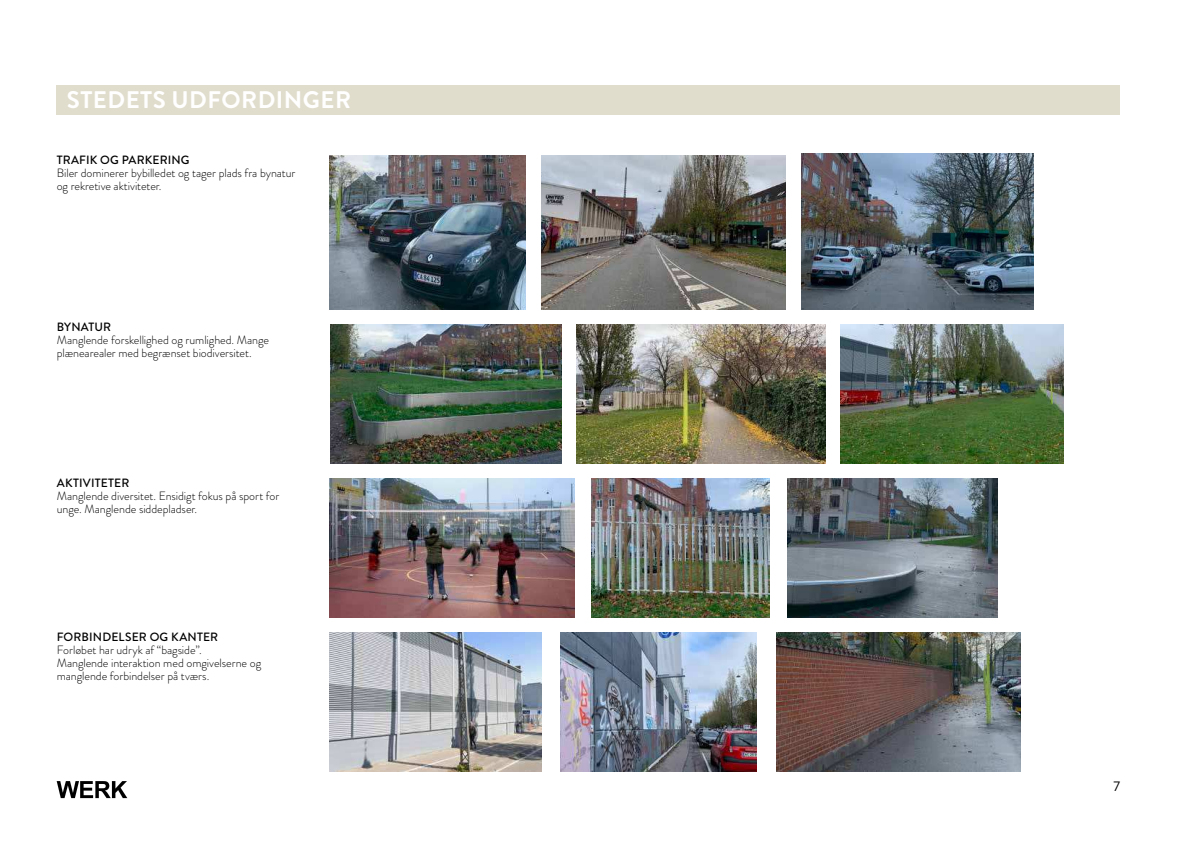
<style>
.page{position:relative;width:1191px;height:842px;background:#fff}
.page>*{position:absolute;margin:0;border:0;box-sizing:border-box;transform-origin:0 0}
.t1{font:700 24px "Brandon Grotesque";letter-spacing:.02em;color:#fff}
.t2{font:14px "Brandon Grotesque";color:#000}
.t3{font:300 12px/13px "Brandon Grotesque";letter-spacing:-.005em;color:#000}
.t4{font:500 12px "Brandon Grotesque";letter-spacing:.01em;color:#000}
</style>
<div class="page">
<svg style="left:57px;top:781px;width:70px;height:17px"></svg>
<div style="left:57px;top:85px;width:1063px;height:30px;background:#e1ddcd"></div>
<img style="left:330px;top:478px;width:244px;height:139px">
<img style="left:330px;top:632px;width:211px;height:139px">
<img style="left:840px;top:324px;width:223px;height:139px">
<img style="left:776px;top:632px;width:244px;height:139px">
<img style="left:330px;top:156px;width:195px;height:153px">
<img style="left:591px;top:478px;width:178px;height:139px">
<img style="left:330px;top:324px;width:231px;height:139px">
<img style="left:541px;top:156px;width:245px;height:153px">
<img style="left:561px;top:632px;width:195px;height:139px">
<img style="left:788px;top:478px;width:209px;height:139px">
<img style="left:576px;top:324px;width:249px;height:139px">
<img style="left:802px;top:154px;width:231px;height:155px">
<h1 class="t1" style="left:67px;top:86px;width:286px">STEDETS UDFORDINGER</h1>
<p class="t4" style="left:57px;top:153px;width:134px">TRAFIK OG PARKERING</p>
<p class="t3" style="left:57px;top:168px;width:240px">Biler dominerer bybilledet og tager plads fra bynatur og rekretive aktiviteter.</p>
<p class="t4" style="left:57px;top:320px;width:56px">BYNATUR</p>
<p class="t3" style="left:57px;top:335px;width:214px">Manglende forskellighed og rumlighed. Mange plænearealer med begrænset biodiversitet.</p>
<p class="t4" style="left:57px;top:475px;width:74px">AKTIVITETER</p>
<p class="t3" style="left:57px;top:491px;width:224px">Manglende diversitet. Ensidigt fokus på sport for unge. Manglende siddepladser.</p>
<p class="t4" style="left:57px;top:629px;width:163px">FORBINDELSER OG KANTER</p>
<p class="t3" style="left:57px;top:645px;width:206px">Forløbet har udryk af “bagside”.<br>Manglende interaktion med omgivelserne og manglende forbindelser på tværs.</p>
<p class="t2" style="left:1113px;top:777px;width:8px">7</p>
</div>
